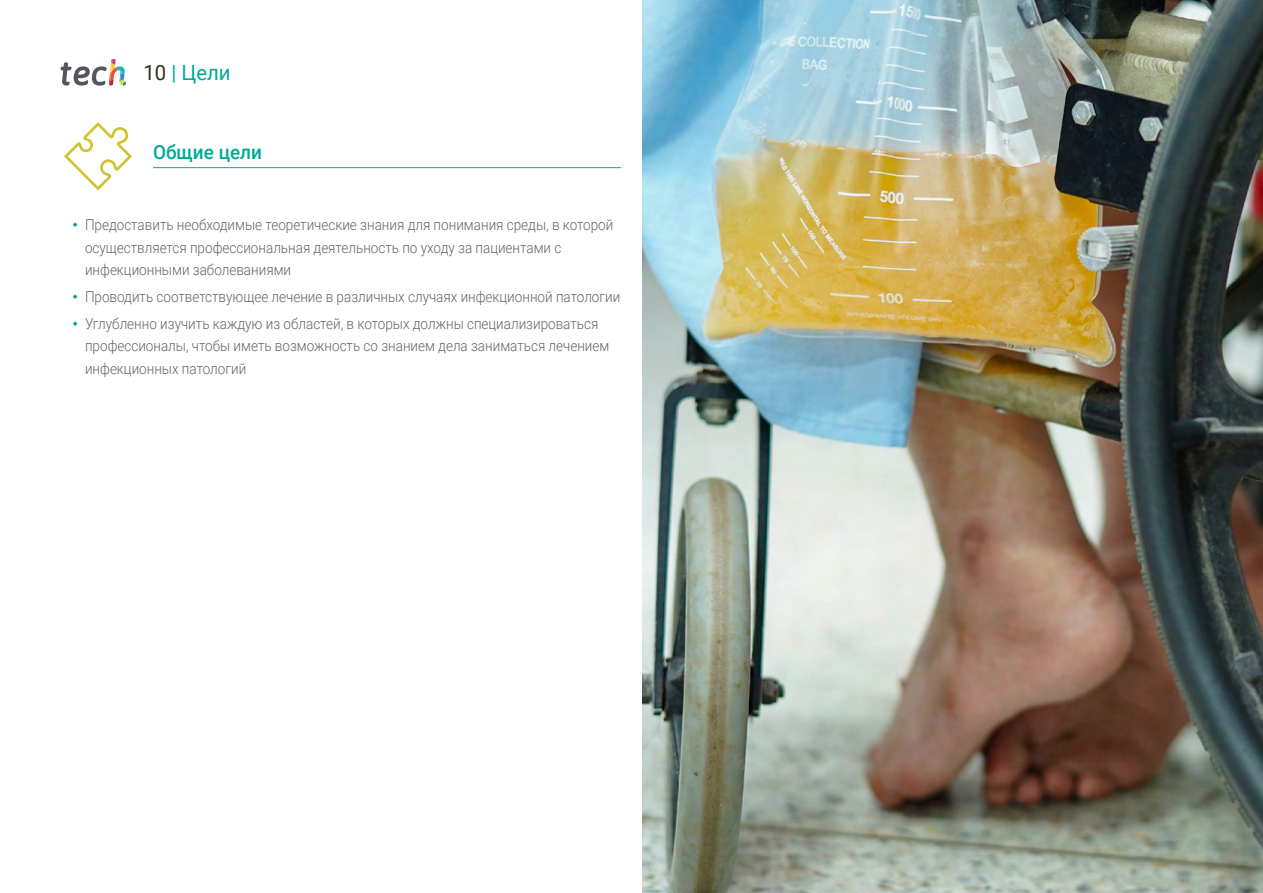
<style>
.page{position:relative;width:1263px;height:893px;background:#fff}
.page>*{position:absolute;margin:0;border:0;box-sizing:border-box;transform-origin:0 0}
.t1{font:21px "Roboto";color:#00a996}
.t2{font:500 19.5px "Roboto";color:#00a996}
.t3{font:300 15px/22.5px "Roboto";color:#61646a;scale:.9 1}
.s1{color:#312e20}
.s2{color:#01aa97}
</style>
<div class="page">
<hr style="left:153px;top:167px;width:468px;height:1px;background:#00a996">
<svg style="left:64px;top:122px;width:68px;height:68px"></svg>
<img style="left:642px;top:0;width:621px;height:893px">
<svg style="left:61px;top:59px;width:65px;height:27px"></svg>
<h1 class="t1" style="left:144px;top:57px;width:89px"><span class="s1">10</span> <span class="s2">|</span> Цели</h1>
<h2 class="t2" style="left:153px;top:139px;width:110px">Общие цели</h2>
<p class="t3" style="left:85px;top:213px;width:589px">Предоставить необходимые теоретические знания для понимания среды, в которой осуществляется профессиональная деятельность по уходу за пациентами с инфекционными заболеваниями</p>
<p class="t3" style="left:85px;top:283px;width:596px;line-height:26.7px">Проводить соответствующее лечение в различных случаях инфекционной патологии<br>Углубленно изучить каждую из областей, в которых должны специализироваться</p>
<p class="t3" style="left:85px;top:334px;width:584px">профессионалы, чтобы иметь возможность со знанием дела заниматься лечением инфекционных патологий</p>
</div>
